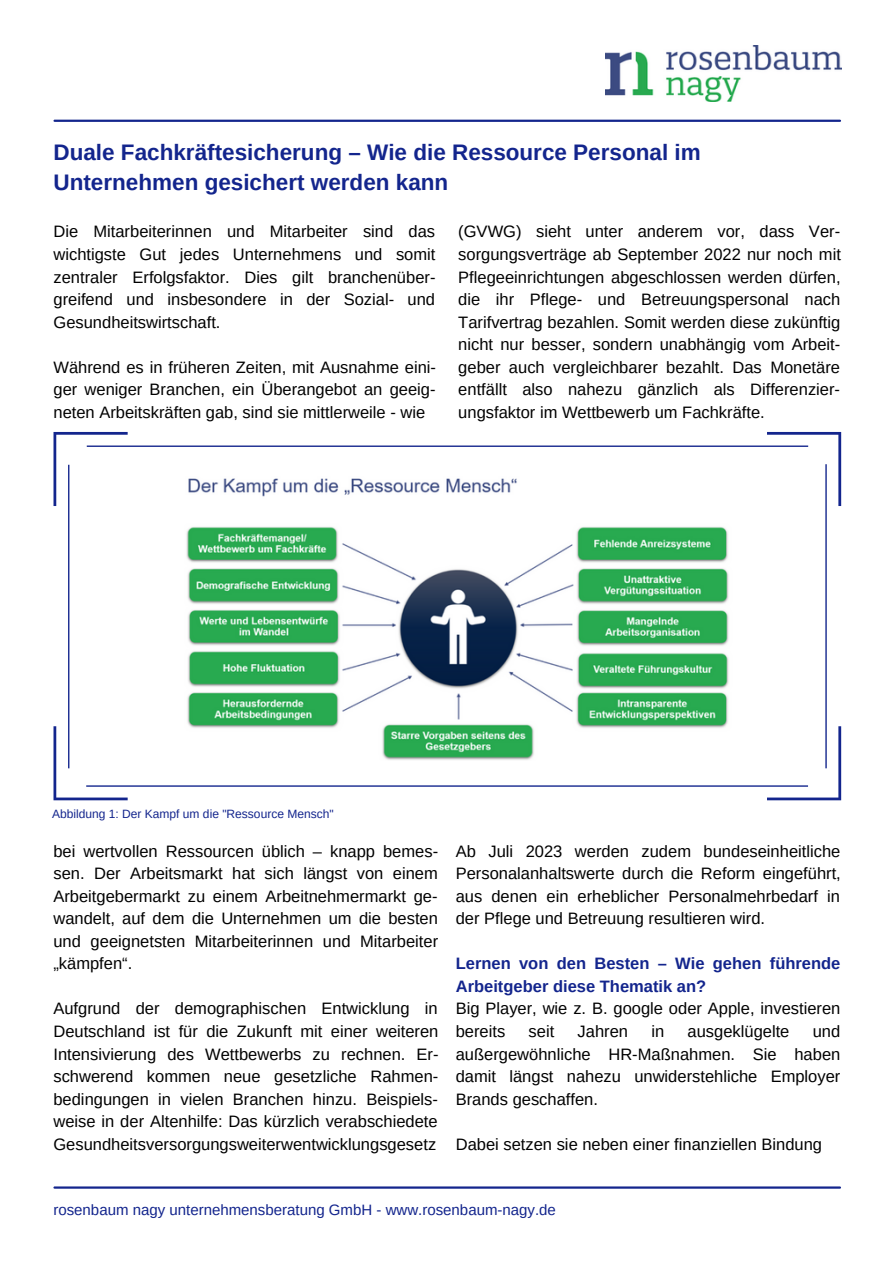
<style>
.page{position:relative;width:894px;height:1264px;background:#fff}
.page>*{position:absolute;margin:0;border:0;box-sizing:border-box;transform-origin:0 0}
.t1{font:700 22.5px/30.5px "Arimo";color:#13258d}
.t2{font:16.5px/22.5px "Arimo";color:#000;text-align:justify}
.t3{font:700 16.5px/22.5px "Arimo";color:#13258d}
.t4{font:15px "Arimo";color:#13258d}
.t5{font:12px "Arimo";color:#13258d}
</style>
<div class="page">
<hr style="left:55px;top:120px;width:784px;height:2px;background:#13258d">
<img style="left:605px;top:45px;width:236px;height:57px">
<hr style="left:54px;top:1186px;width:785px;height:2px;background:#13258d">
<svg style="left:53px;top:432px;width:787px;height:368px"></svg>
<img style="left:184px;top:464px;width:548px;height:296px">
<p class="t1" style="left:53px;top:136px;width:648px">Duale Fachkräftesicherung – Wie die Ressource Personal im<br>Unternehmen gesichert werden kann</p>
<p class="t2" style="left:53px;top:220px;width:383px">Die Mitarbeiterinnen und Mitarbeiter sind das wichtigste Gut jedes Unternehmens und somit zentraler Erfolgsfaktor. Dies gilt branchenüber&shy;greifend und insbesondere in der Sozial- und Gesundheitswirtschaft.</p>
<p class="t2" style="left:53px;top:356px;width:384px">Während es in früheren Zeiten, mit Ausnahme eini&shy;ger weniger Branchen, ein Überangebot an geeig&shy;neten Arbeitskräften gab, sind sie mittlerweile - wie</p>
<p class="t2" style="left:458px;top:220px;width:384px">(GVWG) sieht unter anderem vor, dass Ver&shy;sorgungsverträge ab September 2022 nur noch mit Pflegeeinrichtungen abgeschlossen werden dürfen, die ihr Pflege- und Betreuungspersonal nach Tarifvertrag bezahlen. Somit werden diese zukünftig nicht nur besser, sondern unabhängig vom Arbeit&shy;geber auch vergleichbarer bezahlt. Das Monetäre entfällt also nahezu gänzlich als Differenzier&shy;ungsfaktor im Wettbewerb um Fachkräfte.</p>
<p class="t5" style="left:52px;top:807px;width:283px">Abbildung 1: Der Kampf um die "Ressource Mensch"</p>
<p class="t2" style="left:53px;top:839px;width:386px">bei wertvollen Ressourcen üblich – knapp bemes&shy;sen. Der Arbeitsmarkt hat sich längst von einem Arbeitgebermarkt zu einem Arbeitnehmermarkt ge&shy;wandelt, auf dem die Unternehmen um die besten und geeignetsten Mitarbeiterinnen und Mitarbeiter „kämpfen“.</p>
<p class="t2" style="left:53px;top:997px;width:386px">Aufgrund der demographischen Entwicklung in Deutschland ist für die Zukunft mit einer weiteren Intensivierung des Wettbewerbs zu rechnen. Er&shy;schwerend kommen neue gesetzliche Rahmen&shy;bedingungen in vielen Branchen hinzu. Beispiels&shy;weise in der Altenhilfe: Das kürzlich verabschiedete Gesundheitsversorgungsweiterwentwicklungsgesetz</p>
<p class="t2" style="left:455px;top:839px;width:386px">Ab Juli 2023 werden zudem bundeseinheitliche Personalanhaltswerte durch die Reform eingeführt, aus denen ein erheblicher Personalmehrbedarf in der Pflege und Betreuung resultieren wird.</p>
<p class="t3" style="left:455px;top:952px;width:386px">Lernen von den Besten – Wie gehen führende<br>Arbeitgeber diese Thematik an?</p>
<p class="t2" style="left:455px;top:997px;width:386px">Big Player, wie z. B. google oder Apple, investieren bereits</p>
<p class="t2" style="left:455px;top:1020px;width:386px;text-indent:357px">und außergewöhnliche HR-Maßnahmen. Sie haben damit längst nahezu unwiderstehliche Employer Brands geschaffen.</p>
<p class="t2" style="left:455px;top:1132px;width:368px">Dabei setzen sie neben einer finanziellen Bindung</p>
<p class="t2" style="left:528px;top:1020px;width:27px">seit</p>
<p class="t2" style="left:577px;top:1020px;width:52px">Jahren</p>
<p class="t2" style="left:651px;top:1020px;width:14px">in</p>
<p class="t2" style="left:687px;top:1020px;width:103px">ausgeklügelte</p>
<p class="t4" style="left:53px;top:1201px;width:504px">rosenbaum nagy unternehmensberatung GmbH - www.rosenbaum-nagy.de</p>
</div>
